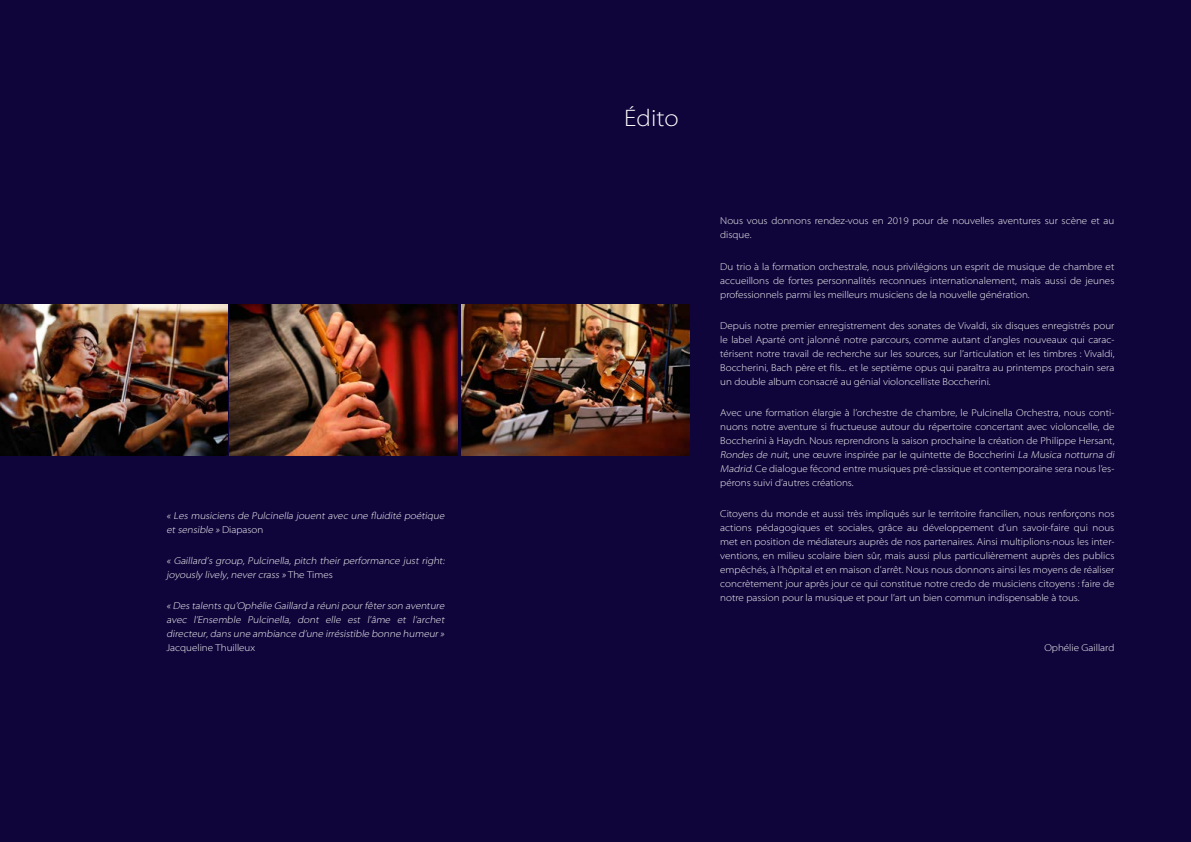
<style>
.page{position:relative;width:1191px;height:842px;background:#0f053a}
.page>*{position:absolute;margin:0;border:0;box-sizing:border-box;transform-origin:0 0}
.t1{font:300 semi-expanded 24px "Myriad Pro";color:#fff}
.t2{font:300 semi-expanded 10px/14px "Myriad Pro";color:#fff;text-align:justify}
.t3{font:italic 300 semi-expanded 10px/14px "Myriad Pro";color:#fff}
.s1{font-style:normal}
.s2{font-style:italic}
</style>
<div class="page">
<img style="left:0;top:304px;width:227px;height:152px">
<img style="left:462px;top:304px;width:227px;height:152px">
<img style="left:229px;top:304px;width:228px;height:152px">
<p class="t3" style="left:166px;top:509px;width:281px">« Les musiciens de Pulcinella jouent avec une fluidité poétique etsensible » <span class="s1">D i a p a s o n</span></p>
<p class="t3" style="left:166px;top:554px;width:281px">« Gaillard’s group, Pulcinella, pitch their performance just right: joyously lively,nevercrass » <span class="s1">Th e Ti m e s</span></p>
<p class="t3" style="left:166px;top:599px;width:281px;text-align:justify">« Des talents qu’Ophélie Gaillard a réunipourfêterson aventure avec l’Ensemble Pulcinella, dont elle est l’âme et l’archet directeur,dans une ambiance d’une irrésistible bonne humeur»</p>
<p class="t2" style="left:166px;top:641px;width:90px">Jacqueline Thuilleux</p>
<h1 class="t1" style="left:624px;top:103px;width:56px">édito</h1>
<p class="t2" style="left:720px;top:214px;width:396px">Nous vous donnons rendez-vous en 2019 pour de nouvelles aventures sur scène et au disque.</p>
<p class="t2" style="left:720px;top:259px;width:396px">Du trio à la formation orchestrale, nous privilégions un esprit de musique de chambre et accueillons de fortes personnalités reconnues internationalement, mais aussi de jeunes professionnels parmi les meilleurs musiciens de la nouvelle génération.</p>
<p class="t2" style="left:720px;top:318px;width:396px">Depuis notre premier enregistrement des sonates de Vivaldi, six disques enregistrés pour le label Aparté ont jalonné notre parcours, comme autant d’angles nouveaux qui carac&shy;térisent notre travail de recherche sur les sources, sur l’articulation et les timbres : Vivaldi, Boccherini, Bach père et fils... et le septième opus qui paraîtra au printemps prochain sera un double album consacré au génial violoncelliste Boccherini.</p>
<p class="t2" style="left:720px;top:405px;width:397px;text-align:left">Avec une formation élargie à l’orchestre de chambre, le Pulcinella Orchestra, nous conti&shy;nuons notre aventure si fructueuse autour du répertoire concertant avec violoncelle, de Boccherini à Haydn. Nous reprendrons la saison prochaine la création de Philippe Hersant, <span class="s2">Rondes de nuit</span>, une œuvre inspirée par le quintette de Boccherini <span class="s2">La Musica notturna di Madrid</span>. Ce dialogue fécond entre musiques pré-classique et contemporaine sera nous l’es&shy;pérons suivi d’autres créations.</p>
<p class="t2" style="left:720px;top:506px;width:396px">Citoyens du monde et aussi très impliqués sur le territoire francilien, nous renforçons nos actions pédagogiques et sociales, grâce au développement d’un savoir-faire qui nous met en position de médiateurs auprès de nos partenaires. Ainsi multiplions-nous les inter&shy;ventions, en milieu scolaire bien sûr, mais aussi plus particulièrement auprès des publics empêchés, à l’hôpital et en maison d’arrêt. Nous nous donnons ainsi les moyens de réaliser concrètement jour après jour ce qui constitue notre credo de musiciens citoyens : faire de notre passion pour la musique et pour l’art un bien commun indispensable à tous.</p>
<p class="t2" style="left:1044px;top:641px;width:72px">Ophélie Gaillard</p>
</div>
